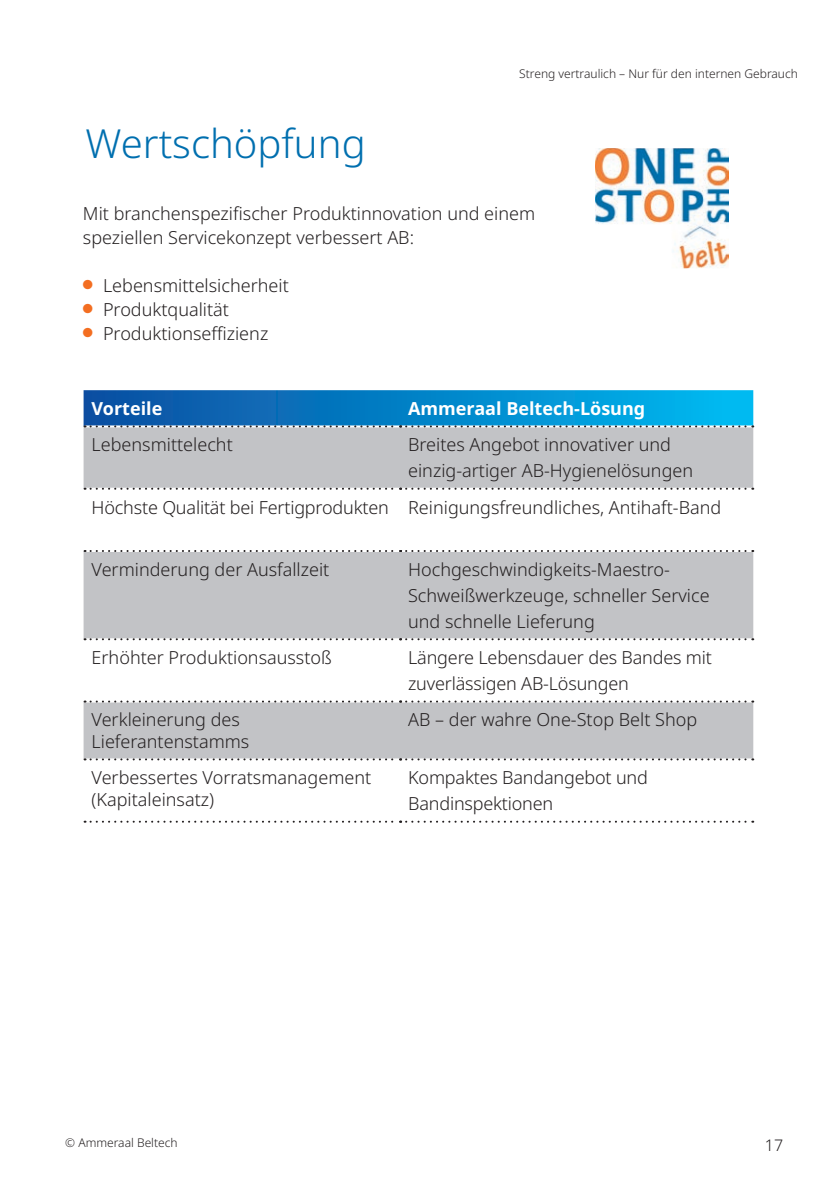
<style>
.page{position:relative;width:840px;height:1191px;background:#fff}
.page>*{position:absolute;margin:0;border:0;box-sizing:border-box;transform-origin:0 0}
.t1{font:300 40px "Noto Sans";color:#006faf}
.t2{font:300 18px/21.6px "Noto Sans";color:#231f20}
.t3{font:700 18px "Noto Sans";color:#fff}
.t4{font:300 16px "Noto Sans";color:#231f20}
.t5{font:300 12px "Noto Sans";color:#231f20}
</style>
<div class="page">
<div style="left:83px;top:427px;width:669px;height:62px;background:#c2c3c6"></div>
<svg style="left:83px;top:489px;width:669px;height:272px;fill:#c2c3c6"></svg>
<svg style="left:83px;top:390px;width:669px;height:37px;background:#0e87c8"></svg>
<svg style="left:84px;top:488px;width:668px;height:2px"></svg>
<svg style="left:84px;top:550px;width:668px;height:2px"></svg>
<svg style="left:84px;top:638px;width:668px;height:2px"></svg>
<svg style="left:84px;top:700px;width:668px;height:2px"></svg>
<svg style="left:84px;top:758px;width:668px;height:2px"></svg>
<svg style="left:84px;top:820px;width:668px;height:2px"></svg>
<img style="left:595px;top:149px;width:133px;height:118px">
<p class="t5" style="left:519px;top:65px;width:280px">Streng vertraulich – Nur für den internen Gebrauch</p>
<p class="t1" style="left:85px;top:115px;width:281px">Wertschöpfung</p>
<p class="t2" style="left:83px;top:203px;width:453px">Mit branchenspezifischer Produktinnovation und einem</p>
<p class="t2" style="left:83px;top:227px;width:332px">speziellen Servicekonzept verbessert AB:</p>
<p class="t2" style="left:83px;top:275px;width:207px"><sup>4</sup> Lebensmittelsicherheit</p>
<p class="t2" style="left:83px;top:299px;width:147px"><sup>4</sup> Produktqualität</p>
<p class="t2" style="left:83px;top:323px;width:187px"><sup>4</sup> Produktionseffizienz</p>
<p class="t3" style="left:91px;top:396px;width:72px">Vorteile</p>
<p class="t3" style="left:408px;top:396px;width:238px">Ammeraal Beltech-Lösung</p>
<p class="t2" style="left:91px;top:434px;width:143px">Lebensmittelecht</p>
<p class="t2" style="left:408px;top:434px;width:264px">Breites Angebot innovativer und</p>
<p class="t2" style="left:408px;top:460px;width:286px">einzig-artiger AB-Hygienelösungen</p>
<p class="t2" style="left:91px;top:497px;width:299px">Höchste Qualität bei Fertigprodukten</p>
<p class="t2" style="left:408px;top:497px;width:314px">Reinigungsfreundliches, Antihaft-Band</p>
<p class="t2" style="left:91px;top:559px;width:239px">Verminderung der Ausfallzeit</p>
<p class="t2" style="left:408px;top:559px;width:263px">Hochgeschwindigkeits-Maestro-</p>
<p class="t2" style="left:408px;top:585px;width:303px">Schweißwerkzeuge, schneller Service</p>
<p class="t2" style="left:408px;top:611px;width:188px">und schnelle Lieferung</p>
<p class="t2" style="left:91px;top:647px;width:241px">Erhöhter Produktionsausstoß</p>
<p class="t2" style="left:408px;top:647px;width:305px">Längere Lebensdauer des Bandes mit</p>
<p class="t2" style="left:408px;top:673px;width:222px">zuverlässigen AB-Lösungen</p>
<p class="t2" style="left:91px;top:709px;width:159px">Verkleinerung des<br>Lieferantenstamms</p>
<p class="t2" style="left:408px;top:709px;width:290px">AB – der wahre One-Stop Belt Shop</p>
<p class="t2" style="left:91px;top:767px;width:281px">Verbessertes Vorratsmanagement</p>
<p class="t2" style="left:91px;top:789px;width:124px">(Kapitaleinsatz)</p>
<p class="t2" style="left:408px;top:765px;width:241px;line-height:26px">Kompaktes Bandangebot und<br>Bandinspektionen</p>
<p class="t5" style="left:65px;top:1134px;width:114px">© Ammeraal Beltech</p>
<p class="t4" style="left:764px;top:1134px;width:20px">17</p>
</div>
